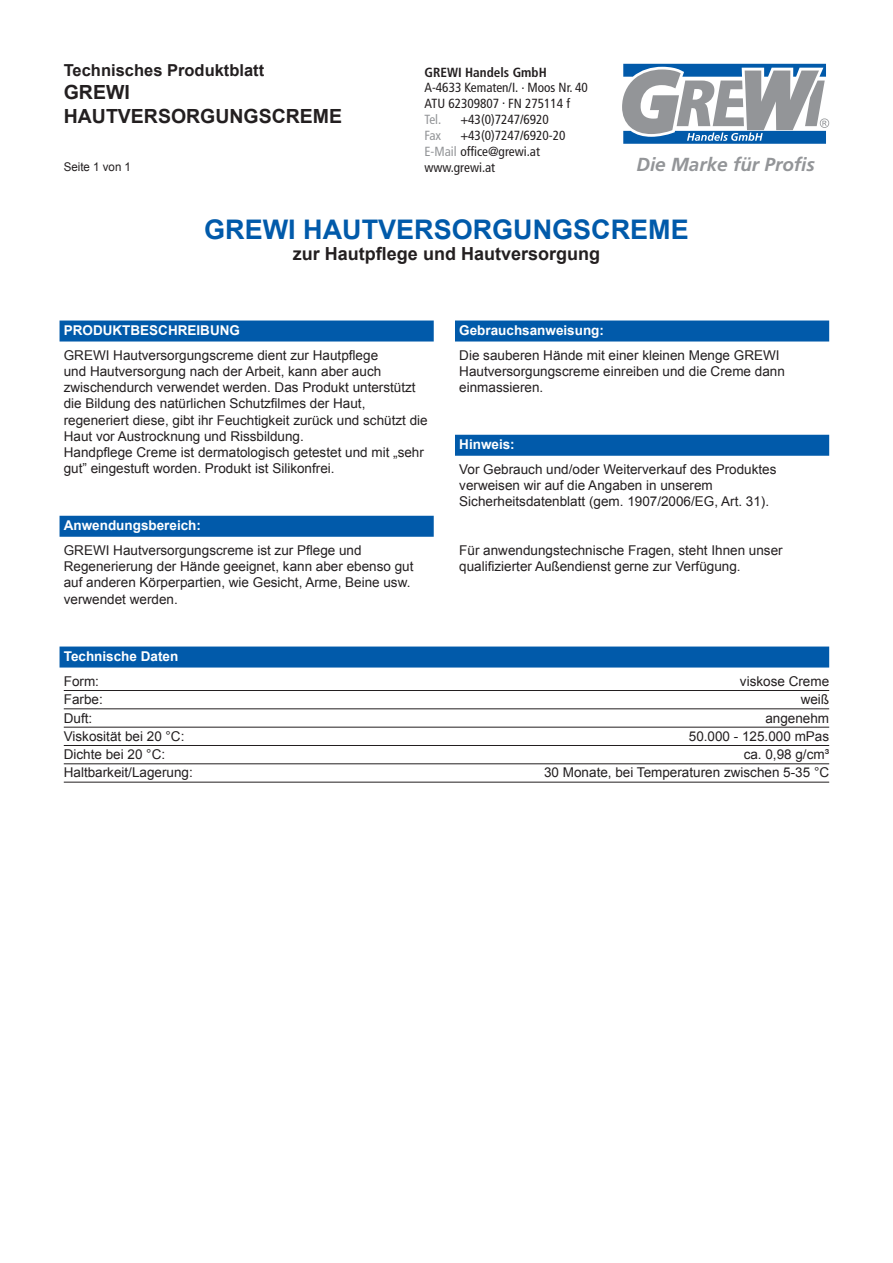
<style>
.page{position:relative;width:893px;height:1263px;background:#fff}
.page>*{position:absolute;margin:0;border:0;box-sizing:border-box;transform-origin:0 0}
.t1{font:700 27px "Arial";color:#015aaa}
.t2{font:700 19.5px/23.4px "Arial";color:#231f20}
.t3{font:italic 700 18.9px "Frutiger";color:#939598}
.t4{font:700 18px "Arial";color:#231f20}
.t5{font:700 16.5px "Arial";color:#231f20}
.t6{font:13.5px/16.2px "Arial";color:#231f20}
.t7{font:700 13.5px "Arial";color:#fff}
.t8{font:condensed 13.2px/15.9px "Frutiger";color:#231f20}
.t9{font:700 condensed 13.2px "Frutiger";color:#231f20}
.t10{font:condensed 13.2px "Frutiger";letter-spacing:-.02em;color:#939598}
.t11{font:12px "Arial";color:#231f20;scale:.96 1}
.s1{color:#939598}
</style>
<div class="page">
<div style="left:60px;top:320px;width:374px;height:21px;background:#015aaa"></div>
<div style="left:60px;top:516px;width:374px;height:21px;background:#015aaa"></div>
<div style="left:455px;top:320px;width:374px;height:21px;background:#015aaa"></div>
<div style="left:455px;top:435px;width:374px;height:21px;background:#015aaa"></div>
<div style="left:60px;top:646px;width:769px;height:21px;background:#015aaa"></div>
<hr style="left:64px;top:690px;width:765px;height:1px;background:#231f20">
<hr style="left:64px;top:708px;width:765px;height:1px;background:#231f20">
<hr style="left:64px;top:727px;width:765px;height:1px;background:#231f20">
<hr style="left:64px;top:745px;width:765px;height:1px;background:#231f20">
<hr style="left:64px;top:763px;width:765px;height:1px;background:#231f20">
<hr style="left:64px;top:782px;width:765px;height:1px;background:#231f20">
<svg style="left:622px;top:64px;width:207px;height:80px"></svg>
<p class="t5" style="left:64px;top:59px;width:202px">Technisches Produktblatt</p>
<h2 class="t2" style="left:64px;top:81px;width:280px">GREWI<br>HAUTVERSORGUNGSCREME</h2>
<p class="t11" style="left:64px;top:159px;width:72px">Seite 1 von 1</p>
<p class="t9" style="left:424px;top:64px;width:124px">GREWI Handels GmbH</p>
<p class="t8" style="left:424px;top:80px;width:165px">A-4633 Kematen/I. . Moos Nr. 40<br>ATU 62309807 . FN 275114 f</p>
<p class="t10" style="left:424px;top:112px;width:18px">Tel.</p>
<p class="t8" style="left:460px;top:112px;width:90px">+43(0)7247/6920</p>
<p class="t10" style="left:424px;top:128px;width:18px">Fax</p>
<p class="t8" style="left:424px;top:128px;width:143px;text-indent:36px">+43(0)7247/6920-20<br><span class="s1">E-Mail</span> office@grewi.at www.grewi.at</p>
<h3 class="t3" style="left:636px;top:153px;width:180px">Die Marke für Profis</h3>
<h1 class="t1" style="left:204px;top:211px;width:486px">GREWI HAUTVERSORGUNGSCREME</h1>
<h3 class="t4" style="left:293px;top:242px;width:309px">zur Hautpflege und Hautversorgung</h3>
<p class="t7" style="left:64px;top:321px;width:178px">PRODUKTBESCHREIBUNG</p>
<p class="t6" style="left:64px;top:347px;width:365px">GREWI Hautversorgungscreme dient zur Hautpflege<br>und Hautversorgung nach der Arbeit, kann aber auch zwischendurch verwendet werden. Das Produkt unterstützt die Bildung des natürlichen Schutzfilmes der Haut, regeneriert diese, gibt ihr Feuchtigkeit zurück und schützt die Haut vor Austrocknung und Rissbildung.<br>Handpflege Creme ist dermatologisch getestet und mit „sehr gut” eingestuft worden. Produkt ist Silikonfrei.</p>
<p class="t7" style="left:64px;top:517px;width:139px">Anwendungsbereich:</p>
<p class="t6" style="left:64px;top:542px;width:351px">GREWI Hautversorgungscreme ist zur Pflege und Regenerierung der Hände geeignet, kann aber ebenso gut auf anderen Körperpartien, wie Gesicht, Arme, Beine usw. verwendet werden.</p>
<p class="t7" style="left:459px;top:321px;width:146px">Gebrauchsanweisung:</p>
<p class="t6" style="left:459px;top:347px;width:327px">Die sauberen Hände mit einer kleinen Menge GREWI<br>Hautversorgungscreme einreiben und die Creme dann einmassieren.</p>
<p class="t7" style="left:459px;top:436px;width:57px">Hinweis:</p>
<p class="t6" style="left:459px;top:461px;width:319px">Vor Gebrauch und/oder Weiterverkauf des Produktes verweisen wir auf die Angaben in unserem<br>Sicherheitsdatenblatt (gem. 1907/2006/EG, Art. 31).</p>
<p class="t6" style="left:459px;top:542px;width:325px">Für anwendungstechnische Fragen, steht Ihnen unser qualifizierter Außendienst gerne zur Verfügung.</p>
<p class="t7" style="left:64px;top:647px;width:116px">Technische Daten</p>
<p class="t6" style="left:64px;top:673px;width:37px">Form:</p>
<p class="t6" style="left:740px;top:673px;width:91px">viskose Creme</p>
<p class="t6" style="left:64px;top:691px;width:41px">Farbe:</p>
<p class="t6" style="left:801px;top:691px;width:30px">weiß</p>
<p class="t6" style="left:64px;top:710px;width:30px">Duft:</p>
<p class="t6" style="left:765px;top:710px;width:65px">angenehm</p>
<p class="t6" style="left:64px;top:728px;width:122px">Viskosität bei 20 °C:</p>
<p class="t6" style="left:689px;top:728px;width:142px">50.000 - 125.000 mPas</p>
<p class="t6" style="left:64px;top:746px;width:103px">Dichte bei 20 °C:</p>
<p class="t6" style="left:744px;top:746px;width:87px">ca. 0,98 g/cm³</p>
<p class="t6" style="left:64px;top:765px;width:131px">Haltbarkeit/Lagerung:</p>
<p class="t6" style="left:544px;top:765px;width:287px">30 Monate, bei Temperaturen zwischen 5-35 °C</p>
</div>
